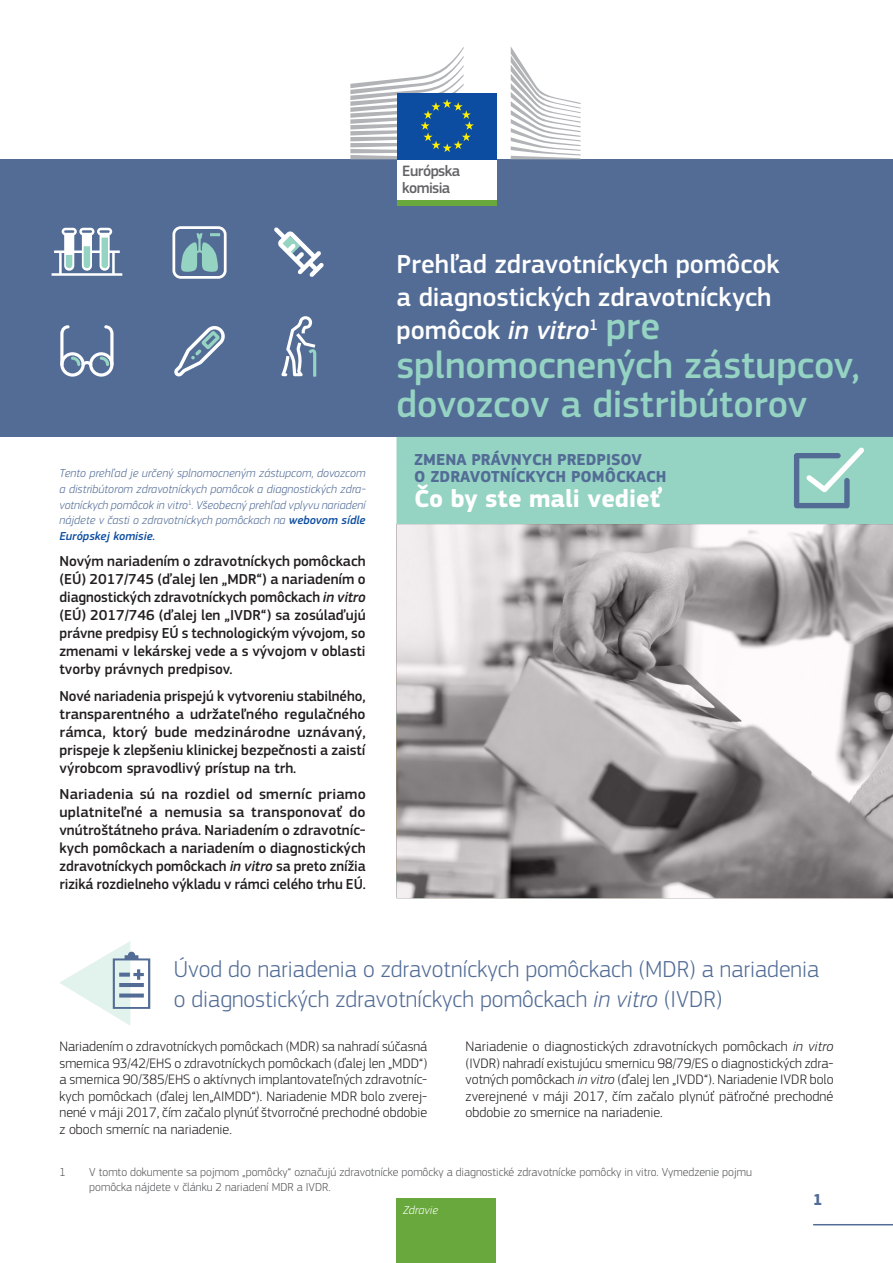
<style>
.page{position:relative;width:893px;height:1263px;background:#fff}
.page>*{position:absolute;margin:0;border:0;box-sizing:border-box;transform-origin:0 0}
.t1{font:500 39px/39px "EC Square Sans Pro";color:#95d3c2}
.t2{font:500 27px/33px "EC Square Sans Pro";color:#fff}
.t3{font:700 25.5px "EC Square Sans Pro";color:#fff}
.C{font:300 24px/30px "EC Square Sans Pro";color:#526c96}
.t4{font:700 16.5px/16.5px "EC Square Sans Pro";color:#526c96}
.t5{font:500 15.6px/16.4px "EC Square Sans Pro";letter-spacing:-.035em;color:#636366}
.B{font:500 15px/18px "EC Square Sans Pro";color:#231f20;text-align:justify}
.D{font:300 14.25px/16.5px "EC Square Sans Pro";color:#231f20;text-align:justify}
.A{font:italic 300 12px/15.6px "EC Square Sans Pro";letter-spacing:.005em;color:#526c96;text-align:justify}
.FOOTNOTE{font:300 12px/14.4px "EC Square Sans Pro";color:#57585a}
.t6{font:italic 300 12px "EC Square Sans Pro";color:#fff}
.s1{font-weight:500;color:#0d4da1}
.s2{font-style:italic}
</style>
<div class="page">
<div style="left:0;top:159px;width:893px;height:278px;background:#526c96"></div>
<img style="left:396px;top:524px;width:497px;height:374px">
<div style="left:396px;top:437px;width:497px;height:87px;background:#95d3c2"></div>
<hr style="left:814px;top:1224px;width:79px;height:1px;background:#526c96">
<svg style="left:60px;top:941px;width:90px;height:84px"></svg>
<div style="left:397px;top:157px;width:100px;height:44px;background:#fff"></div>
<div style="left:397px;top:93px;width:100px;height:66px;background:#0d4da1"></div>
<svg style="left:350px;top:47px;width:124px;height:112px"></svg>
<div style="left:397px;top:200px;width:100px;height:6px;background:#68a83c"></div>
<svg style="left:511px;top:47px;width:70px;height:112px"></svg>
<svg style="left:181px;top:233px;width:39px;height:39px"></svg>
<div style="left:172px;top:226px;width:55px;height:53px;border:3px solid #fff;border-radius:7px"></div>
<svg style="left:281px;top:316px;width:35px;height:61px"></svg>
<svg style="left:52px;top:228px;width:70px;height:48px"></svg>
<svg style="left:60px;top:325px;width:54px;height:52px"></svg>
<svg style="left:274px;top:227px;width:50px;height:50px"></svg>
<svg style="left:174px;top:326px;width:51px;height:50px"></svg>
<div style="left:397px;top:1198px;width:99px;height:65px;background:#68a83c"></div>
<p class="t5" style="left:402px;top:163px;width:60px">Európska komisia</p>
<p class="A" style="left:60px;top:466px;width:308px">Tento prehľad je určený splnomocneným zástupcom, dovozcom a distribútorom zdravotníckych pomôcok a diagnostických zdra&shy;votníckych pomôcok in vitro<sup>1</sup>. Všeobecný prehľad vplyvu nariadení nájdete v časti o zdravotníckych pomôckach na <span class="s1">webovom sídle Európskej komisie.</span></p>
<p class="B" style="left:60px;top:553px;width:308px">Novým nariadením o zdravotníckych pomôckach (EÚ) 2017/745 (ďalej len „MDR“) a nariadením o diagnostických zdravotníckych pomôckach <span class="s2">in vitro </span>(EÚ) 2017/746 (ďalej len „IVDR“) sa zosúlaďujú právne predpisy EÚ s technologickým vývojom, so zmenami v lekárskej vede a s vývojom v oblasti tvorby právnych predpisov.</p>
<p class="B" style="left:60px;top:687px;width:308px">Nové nariadenia prispejú k vytvoreniu stabilného, transparentného a udržateľného regulačného rámca, ktorý bude medzinárodne uznávaný, prispeje k zlepšeniu klinickej bezpečnosti a zaistí výrobcom spravodlivý prístup na trh.</p>
<p class="B" style="left:60px;top:786px;width:308px">Nariadenia sú na rozdiel od smerníc priamo uplatniteľné a nemusia sa transponovať do vnútroštátneho práva. Nariadením o zdravotníc&shy;kych pomôckach a nariadením o diagnostických zdravotníckych pomôckach <span class="s2">in vitro</span> sa preto znížia riziká rozdielneho výkladu v rámci celého trhu EÚ.</p>
<p class="t2" style="left:396px;top:248px;width:384px">Prehľad zdravotníckych pomôcok a diagnostických zdravotníckych pomôcok <span class="s2">in vitro</span><sup>1</sup></p>
<p class="t1" style="left:396px;top:307px;width:465px;text-indent:209px">pre splnomocnených zástupcov, dovozcov a distribútorov</p>
<p class="t4" style="left:414px;top:452px;width:254px">ZMENA PRÁVNYCH PREDPISOV<br>O ZDRAVOTNÍCKYCH POMÔCKACH</p>
<p class="t3" style="left:414px;top:484px;width:249px">Čo by ste mali vedieť</p>
<p class="C" style="left:174px;top:954px;width:647px">Úvod do nariadenia o zdravotníckych pomôckach (MDR) a nariadenia o diagnostických zdravotníckych pomôckach <span class="s2">in vitro</span> (IVDR)</p>
<p class="D" style="left:60px;top:1038px;width:369px">Nariadením o zdravotníckych pomôckach (MDR) sa nahradí súčasná smernica 93/42/EHS o zdravotníckych pomôckach (ďalej len „MDD“) a smernica 90/385/EHS o aktívnych implantovateľných zdravotníc&shy;kych pomôckach (ďalej len„AIMDD“). Nariadenie MDR bolo zverej&shy;nené v máji 2017, čím začalo plynúť štvorročné prechodné obdobie z oboch smerníc na nariadenie.</p>
<p class="D" style="left:466px;top:1038px;width:369px">Nariadenie o diagnostických zdravotníckych pomôckach <span class="s2">in vitro </span>(IVDR) nahradí existujúcu smernicu 98/79/ES o diagnostických zdra&shy;votných pomôckach <span class="s2">in vitro</span> (ďalej len „IVDD“). Nariadenie IVDR bolo zverejnené v máji 2017, čím začalo plynúť päťročné prechodné obdobie zo smernice na nariadenie.</p>
<p class="FOOTNOTE" style="left:60px;top:1165px;width:8px">1</p>
<p class="FOOTNOTE" style="left:89px;top:1165px;width:664px">V tomto dokumente sa pojmom „pomôcky“ označujú zdravotnícke pomôcky a diagnostické zdravotnícke pomôcky in vitro. Vymedzenie pojmu pomôcka nájdete v článku 2 nariadení MDR a IVDR.</p>
<p class="t6" style="left:403px;top:1203px;width:36px">Zdravie</p>
<p class="t4" style="left:813px;top:1191px;width:11px">1</p>
</div>
